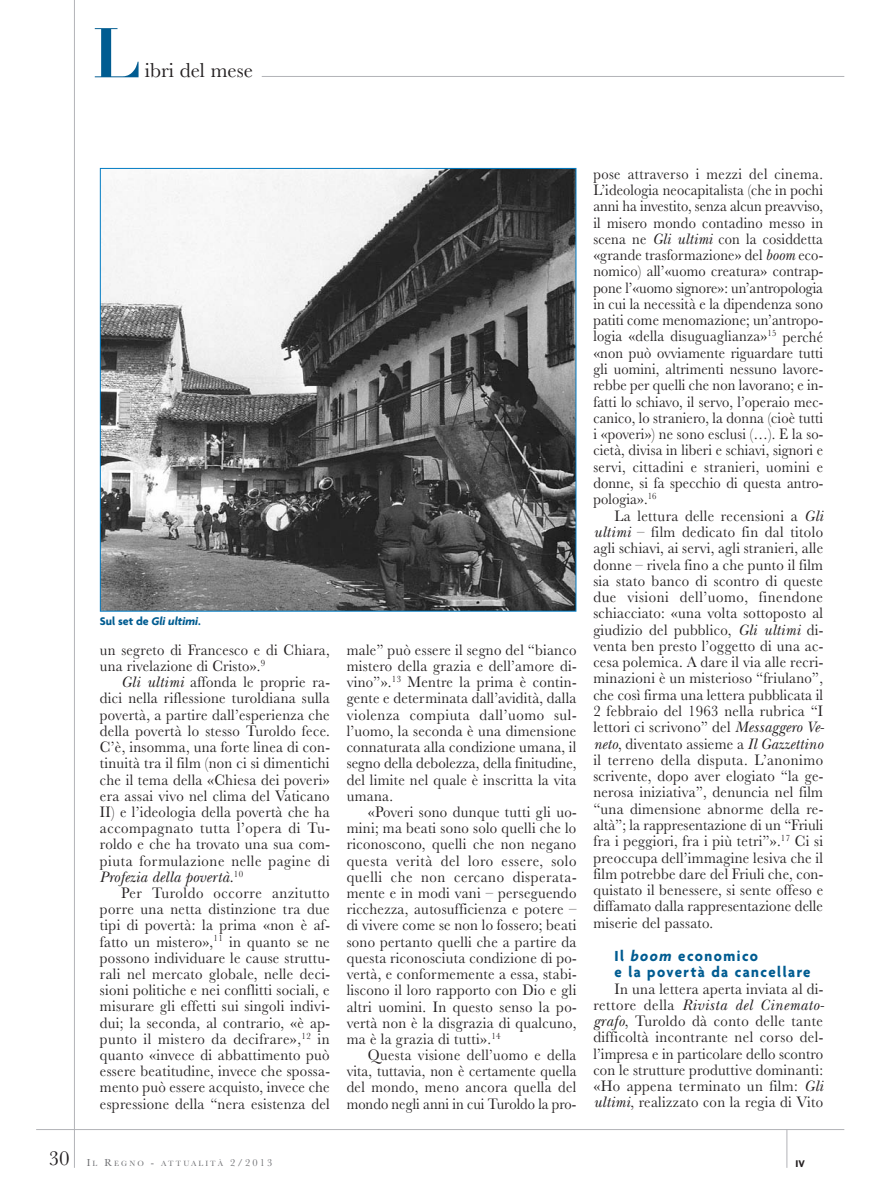
<style>
.page{position:relative;width:889px;height:1187px;background:#fff}
.page>*{position:absolute;margin:0;border:0;box-sizing:border-box;transform-origin:0 0}
.t1{font:700 69px "Didot LT";color:#005c91}
.t2{font:21px "Baskerville";color:#231f20}
.t3{font:15.75px/16.2px "Baskerville";letter-spacing:.02em;color:#231f20;text-align:justify;scale:.94 1}
.t4{font:15.75px/16.2px "Baskerville";letter-spacing:.02em;color:#231f20;text-align:justify;scale:.92 1}
.t5{font:15.75px/16.2px "Baskerville";letter-spacing:.02em;color:#231f20;scale:.93 1}
.t6{font:italic 15.75px "New Baskerville Std";letter-spacing:.03em;color:#231f20;scale:.94 1}
.t7{font:700 15.75px/16.5px "Agenda";letter-spacing:.1em;color:#005c91;scale:.95 1}
.t8{font:700 12px "Agenda";color:#005c91}
.t9{font:700 10.5px "Agenda";color:#231f20}
.t10{font:7.8px "Baskerville";letter-spacing:.265em;color:#6c6d70}
.s1{font-style:italic}
.s2{font-family:"New Baskerville Std";font-style:italic}
.s3{font-family:"Baskerville";font-style:normal}
.s4{font-size:10.5px}
</style>
<div class="page">
<hr style="left:74px;top:0;width:1px;height:1167px;background:#b2b3b7">
<hr style="left:262px;top:76px;width:582px;height:1px;background:#b2b3b7">
<hr style="left:36px;top:1129px;width:808px;height:1px;background:#b2b3b7">
<hr style="left:786px;top:1129px;width:1px;height:38px;background:#b2b3b7">
<img style="left:102px;top:170px;width:472px;height:439px">
<h1 class="t1" style="left:92px;top:13px;width:51px">L</h1>
<h2 class="t2" style="left:145px;top:63px;width:110px">ibri del mese</h2>
<p class="t8" style="left:100px;top:614px;width:102px">Sul set de <span class="s1">Gli ultimi</span>.</p>
<p class="t5" style="left:100px;top:643px;width:248px">un segreto di Francesco e di Chiara, una rivelazione di Cristo».<sup>9</sup></p>
<p class="t3" style="left:100px;top:675px;width:246px;text-indent:21px"><span class="s2">Gli ultimi</span> affonda le proprie ra&shy;dici nella riflessione turoldiana sulla povertà, a partire dall’esperienza che della povertà lo stesso Turoldo fece.<br>C’è, insomma, una forte linea di con&shy;tinuità tra il film (non ci si dimentichi che il tema della «Chiesa dei poveri» era assai vivo nel clima del Vaticano II) e l’ideologia della povertà che ha accompagnato tutta l’opera di Tu&shy;roldo e che ha trovato una sua com&shy;piuta formulazione nelle pagine di</p>
<p class="t6" style="left:100px;top:871px;width:154px">Profezia della povertà.<sup>10</sup></p>
<p class="t3" style="left:100px;top:886px;width:246px;text-indent:21px">Per Turoldo occorre anzitutto porre una netta distinzione tra due tipi di povertà: la prima «non è af&shy;fatto un mistero»,<sup>11</sup> in quanto se ne possono individuare le cause struttu&shy;rali nel mercato globale, nelle deci&shy;sioni politiche e nei conflitti sociali, e misurare gli effetti sui singoli indivi&shy;dui; la seconda, al contrario, «è ap&shy;punto il mistero da decifrare»,<sup>12</sup> in quanto «invece di abbattimento può essere beatitudine, invece che spossa&shy;mento può essere acquisto, invece che espressione della “nera esistenza del</p>
<p class="t3" style="left:347px;top:643px;width:246px">male” può essere il segno del “bianco mistero della grazia e dell’amore di&shy;vino”».<sup>13</sup> Mentre la prima è contin&shy;gente e determinata dall’avidità, dalla violenza compiuta dall’uomo sul&shy;l’uomo, la seconda è una dimensione connaturata alla condizione umana, il segno della debolezza, della finitudine, del limite nel quale è inscritta la vita umana.</p>
<p class="t3" style="left:347px;top:805px;width:246px;text-indent:21px">«Poveri sono dunque tutti gli uo&shy;mini; ma beati sono solo quelli che lo riconoscono, quelli che non negano questa verità del loro essere, solo quelli che non cercano disperata&shy;mente e in modi vani – perseguendo ricchezza, autosufficienza e potere – di vivere come se non lo fossero; beati sono pertanto quelli che a partire da questa riconosciuta condizione di po&shy;vertà, e conformemente a essa, stabi&shy;liscono il loro rapporto con Dio e gli altri uomini. In questo senso la po&shy;vertà non è la disgrazia di qualcuno, ma è la grazia di tutti».<sup>14</sup></p>
<p class="t4" style="left:347px;top:1048px;width:251px;text-indent:21px">Questa visione dell’uomo e della vita, tuttavia, non è certamente quella del mondo, meno ancora quella del mondo negli anni in cui Turoldo la pro-</p>
<p class="t4" style="left:593px;top:167px;width:251px">pose attraverso i mezzi del cinema.<br>L’ideologia neocapitalista (che in pochi anni ha investito, senza alcun preavviso, il misero mondo contadino messo in scena ne <span class="s2">Gli ultimi</span> con la cosiddetta «grande trasformazione» del <span class="s2">boom</span> eco&shy;nomico) all’«uomo creatura» contrap&shy;pone l’«uomo signore»: un’antropologia in cui la necessità e la dipendenza sono patiti come menomazione; un’antropo&shy;logia «della disuguaglianza»<sup>15</sup> perché «non può ovviamente riguardare tutti gli uomini, altrimenti nessuno lavore&shy;rebbe per quelli che non lavorano; e in&shy;fatti lo schiavo, il servo, l’operaio mec&shy;canico, lo straniero, la donna (cioè tutti i «poveri») ne sono esclusi (…). E la so&shy;cietà, divisa in liberi e schiavi, signori e servi, cittadini e stranieri, uomini e donne, si fa specchio di questa antro&shy;pologia».<sup>16</sup></p>
<p class="t3" style="left:593px;top:509px;width:247px;text-indent:21px">La lettura delle recensioni a <span class="s2">Gli ultimi</span> – film dedicato fin dal titolo agli schiavi, ai servi, agli stranieri, alle donne – rivela fino a che punto il film sia stato banco di scontro di queste due visioni dell’uomo, finendone schiacciato: «una volta sottoposto al giudizio del pubblico, <span class="s2">Gli ultimi</span> di&shy;venta ben presto l’oggetto di una ac&shy;cesa polemica. A dare il via alle recri&shy;minazioni è un misterioso “friulano”, che così firma una lettera pubblicata il 2 febbraio del 1963 nella rubrica “I lettori ci scrivono” del <span class="s2">Messaggero Ve&shy;neto</span>, diventato assieme a <span class="s2">Il Gazzettino </span>il terreno della disputa. L’anonimo scrivente, dopo aver elogiato “la ge&shy;nerosa iniziativa”, denuncia nel film “una dimensione abnorme della re&shy;altà”; la rappresentazione di un “Friuli fra i peggiori, fra i più tetri”».<sup>17</sup> Ci si preoccupa dell’immagine lesiva che il film potrebbe dare del Friuli che, con&shy;quistato il benessere, si sente offeso e diffamato dalla rappresentazione delle miserie del passato.</p>
<p class="t7" style="left:614px;top:946px;width:208px">Il <span class="s1">boom</span> economico<br>e la povertà da cancellare</p>
<p class="t3" style="left:614px;top:982px;width:224px">In una lettera aperta inviata al di-</p>
<p class="t6" style="left:593px;top:999px;width:247px"><span class="s3">rettore della</span> Rivista del Cinemato-</p>
<p class="t3" style="left:593px;top:1014px;width:246px"><span class="s2">grafo</span>, Turoldo dà conto delle tante difficoltà incontrante nel corso del&shy;l’impresa e in particolare dello scontro con le strutture produttive dominanti: «Ho appena terminato un film: <span class="s2">Gli ultimi</span>, realizzato con la regia di Vito</p>
<p class="t10" style="left:49px;top:1161px;width:225px"><sup>30</sup> <span class="s4">I</span>L <span class="s4">R</span>EGNO <span class="s4">-</span> ATTUALITÀ <span class="s4">2/2013</span></p>
<p class="t9" style="left:795px;top:1156px;width:11px">IV</p>
</div>
